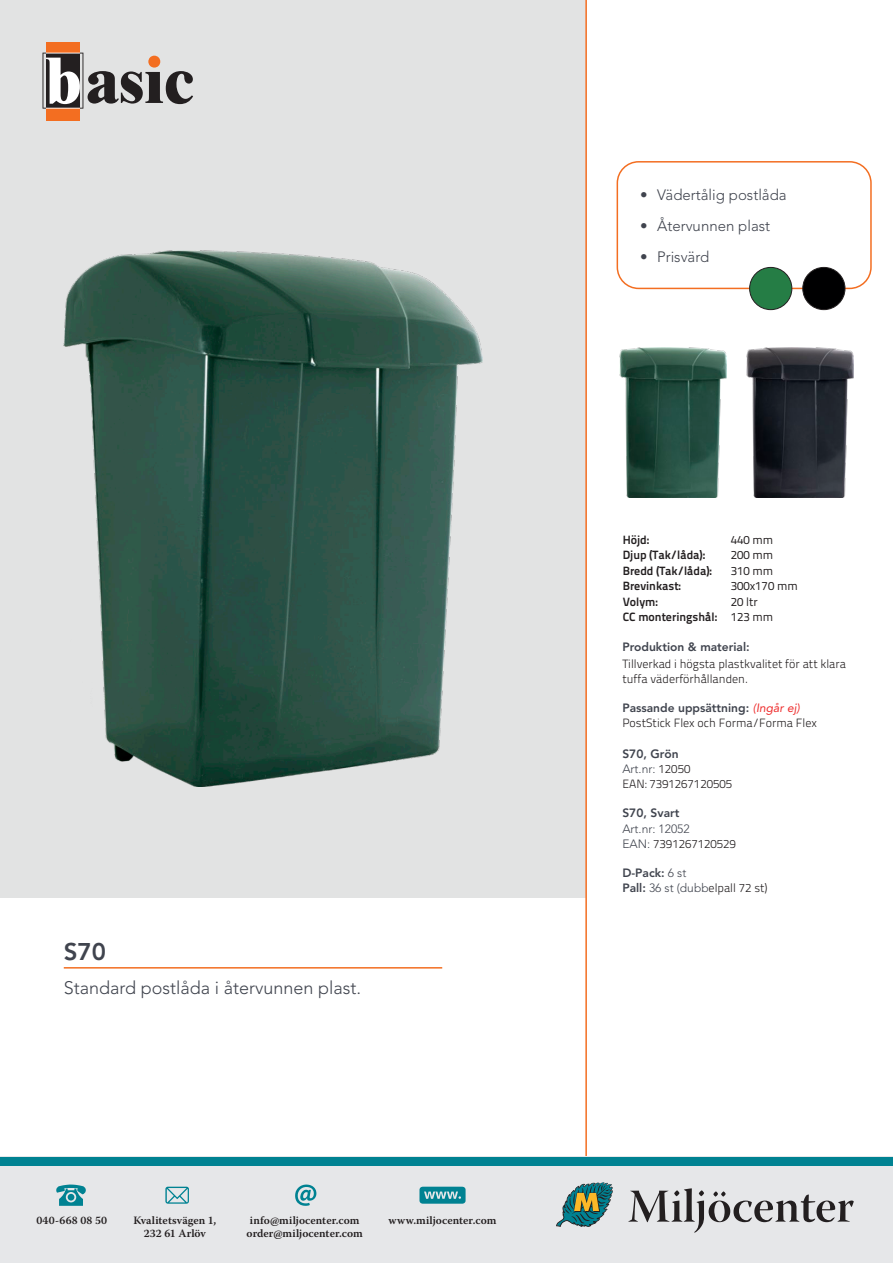
<style>
.page{position:relative;width:893px;height:1263px;background:#fff}
.page>*{position:absolute;margin:0;border:0;box-sizing:border-box;transform-origin:0 0}
.BL_Rubrik_16{font:800 24px "Avenir LT Std";color:#40444e}
.BL_Body_produkttext{font:300 18px "Avenir LT Std";color:#40444e}
.t1{font:300 15px "Avenir LT Std";color:#40444e}
.BL_Brödtext{font:300 12px/15px "Titillium Text 22 L";color:#231f20}
.GL_stor_Rubrik{font:700 12px "Titillium Text 22 L";color:#231f20}
.BL_Brödtext-2{font:800 12px "Avenir LT Std";color:#40444e}
.BL_Produktnamn_8_pt{font:800 12px "Avenir LT Std";color:#40444e}
.GL_stor_Rubrik-2{font:12px "Titillium Text 22 L";color:#231f20}
.BL_Brödtext-3{font:300 12px "Avenir LT Std";color:#40444e}
.t2{font:600 11.25px/13.5px "Warnock Pro";color:#231f20;text-align:center}
.s1{font-weight:400}
.s2{font-weight:400;font-style:italic;color:#ee2d2d}
.s3{font-family:"Titillium Text 22 L";color:#231f20}
.s4{font-family:"Avenir LT Std";color:#40444e}
.s5{font-weight:300}
.s6{font-family:"Avenir LT Std";font-weight:800;color:#40444e}
</style>
<div class="page">
<div style="left:0;top:0;width:585px;height:898px;background:#e2e3e3"></div>
<div style="left:46px;top:43px;width:34px;height:10px;background:#f36e21"></div>
<div style="left:46px;top:109px;width:34px;height:12px;background:#f36e21"></div>
<svg style="left:43px;top:53px;width:150px;height:56px"></svg>
<svg style="left:585px;top:0;width:308px;height:1157px"></svg>
<div style="left:617px;top:161px;width:255px;height:128px;border:2px solid #f36e21;border-radius:21px"></div>
<hr style="left:64px;top:967px;width:378px;height:1px;background:#f36e21">
<img style="left:64px;top:250px;width:419px;height:536px">
<img style="left:620px;top:348px;width:107px;height:150px">
<img style="left:747px;top:348px;width:106px;height:150px">
<div style="left:803px;top:267px;width:42px;height:43px;background:#000001;border-radius:50%"></div>
<div style="left:803px;top:267px;width:42px;height:43px;border:1px solid #231f20;border-radius:50%"></div>
<div style="left:750px;top:267px;width:42px;height:43px;background:#257d45;border-radius:50%"></div>
<div style="left:749px;top:267px;width:43px;height:43px;border:1px solid #231f20;border-radius:50%"></div>
<div style="left:0;top:1157px;width:893px;height:106px;background:#e6e7e9"></div>
<div style="left:0;top:1157px;width:893px;height:8px;background:#008292"></div>
<svg style="left:56px;top:1184px;width:30px;height:22px"></svg>
<svg style="left:165px;top:1187px;width:24px;height:17px"></svg>
<svg style="left:419px;top:1187px;width:47px;height:17px"></svg>
<svg style="left:295px;top:1184px;width:21px;height:22px"></svg>
<svg style="left:628px;top:1188px;width:226px;height:44px"></svg>
<svg style="left:556px;top:1182px;width:57px;height:45px"></svg>
<p class="BL_Rubrik_16" style="left:64px;top:937px;width:44px">S70</p>
<p class="BL_Body_produkttext" style="left:64px;top:978px;width:299px">Standard postlåda i återvunnen plast.</p>
<p class="t2" style="left:36px;top:1213px;width:72px">040-668 08 50</p>
<p class="t2" style="left:133px;top:1213px;width:84px">Kvalitetsvägen 1,<br>232 61 Arlöv</p>
<p class="t2" style="left:250px;top:1213px;width:111px">info@miljocenter.com</p>
<p class="t2" style="left:389px;top:1213px;width:109px">www.miljocenter.com</p>
<p class="t2" style="left:247px;top:1227px;width:118px">order@miljocenter.com</p>
<p class="t1" style="left:640px;top:186px;width:148px">• Vädertålig postlåda</p>
<p class="t1" style="left:640px;top:217px;width:132px">• Återvunnen plast</p>
<p class="t1" style="left:640px;top:248px;width:71px">• Prisvärd</p>
<p class="GL_stor_Rubrik" style="left:623px;top:530px;width:28px">Höjd:</p>
<p class="GL_stor_Rubrik-2" style="left:731px;top:531px;width:44px">440 mm</p>
<p class="GL_stor_Rubrik" style="left:623px;top:546px;width:84px">Djup (Tak/låda):</p>
<p class="GL_stor_Rubrik-2" style="left:731px;top:546px;width:44px">200 mm</p>
<p class="GL_stor_Rubrik" style="left:623px;top:561px;width:91px">Bredd (Tak/låda):</p>
<p class="GL_stor_Rubrik-2" style="left:731px;top:562px;width:44px">310 mm</p>
<p class="GL_stor_Rubrik" style="left:623px;top:577px;width:60px">Brevinkast:</p>
<p class="GL_stor_Rubrik-2" style="left:731px;top:577px;width:69px">300x170 mm</p>
<p class="GL_stor_Rubrik" style="left:623px;top:592px;width:37px">Volym:</p>
<p class="GL_stor_Rubrik-2" style="left:731px;top:593px;width:29px">20 ltr</p>
<p class="GL_stor_Rubrik" style="left:623px;top:608px;width:152px">CC monteringshål: <span class="s1">123 mm</span></p>
<p class="BL_Produktnamn_8_pt" style="left:622px;top:640px;width:129px">Produktion &amp; material:</p>
<p class="BL_Brödtext" style="left:622px;top:656px;width:225px">Tillverkad i högsta plastkvalitet för att klara tuffa väderförhållanden.</p>
<p class="BL_Brödtext-2" style="left:622px;top:700px;width:179px">Passande uppsättning: <span class="s2">(Ingår ej)</span></p>
<p class="BL_Brödtext" style="left:622px;top:714px;width:196px">PostStick Flex och Forma/Forma Flex</p>
<p class="BL_Produktnamn_8_pt" style="left:622px;top:746px;width:58px">S70, Grön</p>
<p class="BL_Brödtext-3" style="left:622px;top:761px;width:70px">Art.nr: <span class="s3">12050</span></p>
<p class="BL_Brödtext" style="left:622px;top:775px;width:111px">EAN: 7391267120505</p>
<p class="BL_Produktnamn_8_pt" style="left:622px;top:805px;width:59px">S70, Svart</p>
<p class="BL_Brödtext-3" style="left:622px;top:822px;width:69px">Art.nr: 12052</p>
<p class="BL_Brödtext" style="left:622px;top:836px;width:115px"><span class="s4">EAN:</span> 7391267120529</p>
<p class="BL_Brödtext-2" style="left:622px;top:866px;width:66px">D-Pack: <span class="s5">6 st</span></p>
<p class="BL_Brödtext" style="left:622px;top:879px;width:147px"><span class="s6">Pall:</span> <span class="s4">36 st (dubb</span>elpall 72 st)</p>
</div>
